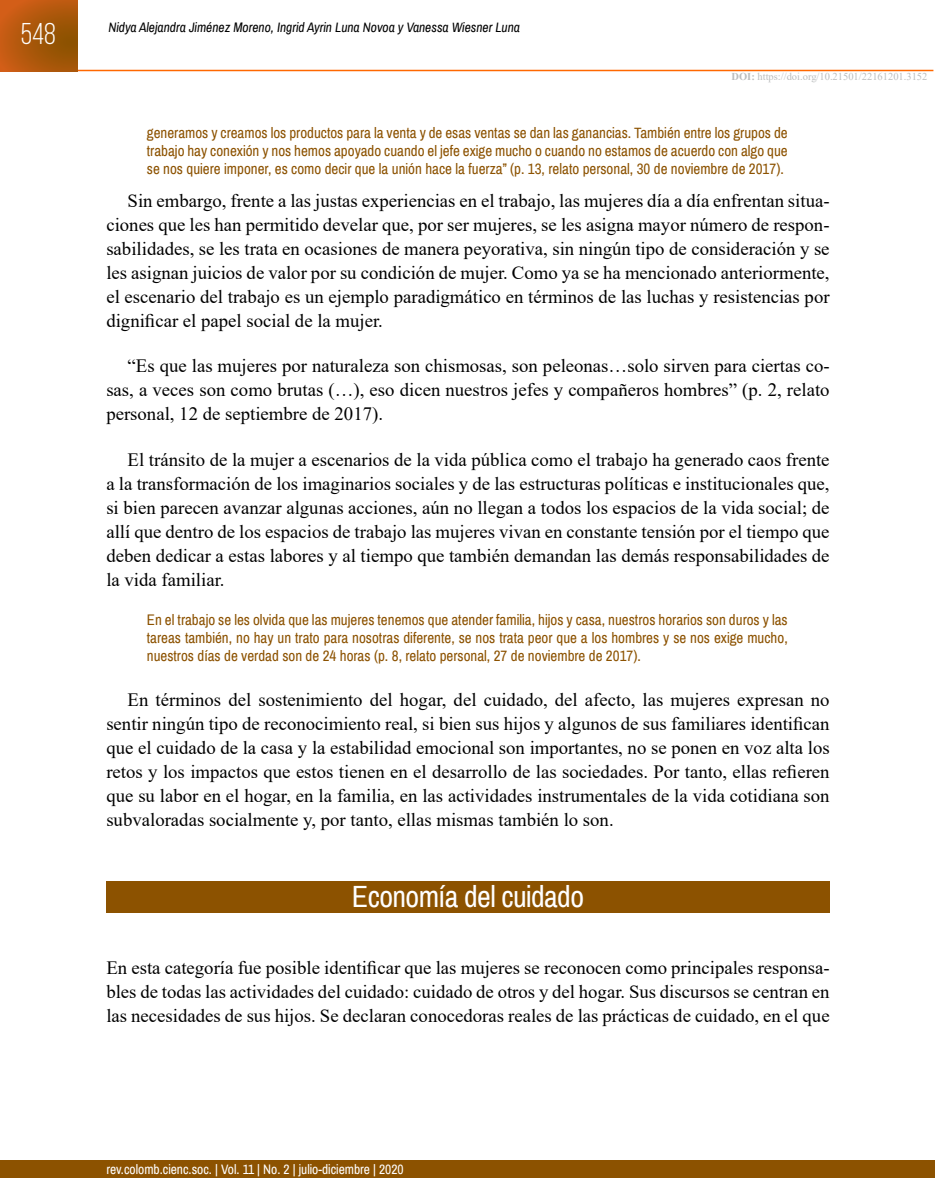
<style>
.page{position:relative;width:936px;height:1191px;background:#fff}
.page>*{position:absolute;margin:0;border:0;box-sizing:border-box;transform-origin:0 0}
.t1{font:30px "Archivo Narrow";letter-spacing:-.02em;color:#fff}
.t2{font:30px "Bebas Neue";color:#fff}
.t3{font:18.75px/24px "Times New Roman";color:#000;text-align:justify}
.t4{font:15px/18px "Archivo Narrow";color:#8c5200;text-align:justify}
.t5{font:italic 13.5px "Archivo Narrow";color:#000}
.t6{font:13.5px "Archivo Narrow";color:#fff}
.t7{font:10.5px "Times New Roman";color:#bbbdbe}
.s1{font-weight:700}
</style>
<div class="page">
<div style="left:0;top:1160px;width:934px;height:18px;background:#8c5200"></div>
<hr style="left:77px;top:70px;width:856px;height:1px;background:#ff6800">
<svg style="left:0;top:0;width:78px;height:71px;background:#af580c"></svg>
<div style="left:106px;top:881px;width:723px;height:31px;background:#8c5200"></div>
<h1 class="t2" style="left:21px;top:18px;width:37px">548</h1>
<p class="t5" style="left:108px;top:19px;width:413px">Nidya Alejandra Jiménez Moreno, Ingrid Ayrin Luna Novoa y Vanessa Wiesner Luna</p>
<p class="t7" style="left:731px;top:69px;width:197px"><span class="s1">DOI:</span> https://doi.org/10.21501/22161201.3152</p>
<p class="t4" style="left:147px;top:125px;width:642px">generamos y creamos los productos para la venta y de esas ventas se dan las ganancias. También entre los grupos de trabajo hay conexión y nos hemos apoyado cuando el jefe exige mucho o cuando no estamos de acuerdo con algo que se nos quiere imponer, es como decir que la unión hace la fuerza” (p. 13, relato personal, 30 de noviembre de 2017).</p>
<p class="t3" style="left:106px;top:188px;width:724px;text-indent:21px">Sin embargo, frente a las justas experiencias en el trabajo, las mujeres día a día enfrentan situa&shy;ciones que les han permitido develar que, por ser mujeres, se les asigna mayor número de respon&shy;sabilidades, se les trata en ocasiones de manera peyorativa, sin ningún tipo de consideración y se les asignan juicios de valor por su condición de mujer. Como ya se ha mencionado anteriormente, el escenario del trabajo es un ejemplo paradigmático en términos de las luchas y resistencias por dignificar el papel social de la mujer.</p>
<p class="t3" style="left:106px;top:353px;width:724px;text-indent:21px">“Es que las mujeres por naturaleza son chismosas, son peleonas…solo sirven para ciertas co&shy;sas, a veces son como brutas (…), eso dicen nuestros jefes y compañeros hombres” (p. 2, relato personal, 12 de septiembre de 2017).</p>
<p class="t3" style="left:106px;top:447px;width:724px;text-indent:21px">El tránsito de la mujer a escenarios de la vida pública como el trabajo ha generado caos frente a la transformación de los imaginarios sociales y de las estructuras políticas e institucionales que, si bien parecen avanzar algunas acciones, aún no llegan a todos los espacios de la vida social; de allí que dentro de los espacios de trabajo las mujeres vivan en constante tensión por el tiempo que deben dedicar a estas labores y al tiempo que también demandan las demás responsabilidades de la vida familiar.</p>
<p class="t4" style="left:147px;top:611px;width:642px">En el trabajo se les olvida que las mujeres tenemos que atender familia, hijos y casa, nuestros horarios son duros y las tareas también, no hay un trato para nosotras diferente, se nos trata peor que a los hombres y se nos exige mucho, nuestros días de verdad son de 24 horas (p. 8, relato personal, 27 de noviembre de 2017).</p>
<p class="t3" style="left:106px;top:687px;width:724px;text-indent:21px">En términos del sostenimiento del hogar, del cuidado, del afecto, las mujeres expresan no sentir ningún tipo de reconocimiento real, si bien sus hijos y algunos de sus familiares identifican que el cuidado de la casa y la estabilidad emocional son importantes, no se ponen en voz alta los retos y los impactos que estos tienen en el desarrollo de las sociedades. Por tanto, ellas refieren que su labor en el hogar, en la familia, en las actividades instrumentales de la vida cotidiana son subvaloradas socialmente y, por tanto, ellas mismas también lo son.</p>
<h1 class="t1" style="left:352px;top:878px;width:234px">Economía del cuidado</h1>
<p class="t3" style="left:106px;top:955px;width:724px">En esta categoría fue posible identificar que las mujeres se reconocen como principales responsa&shy;bles de todas las actividades del cuidado: cuidado de otros y del hogar. Sus discursos se centran en las necesidades de sus hijos. Se declaran conocedoras reales de las prácticas de cuidado, en el que</p>
<p class="t6" style="left:106px;top:1160px;width:299px">rev.colomb.cienc.soc. | Vol. 11 | No. 2 | julio-diciembre | 2020</p>
</div>
